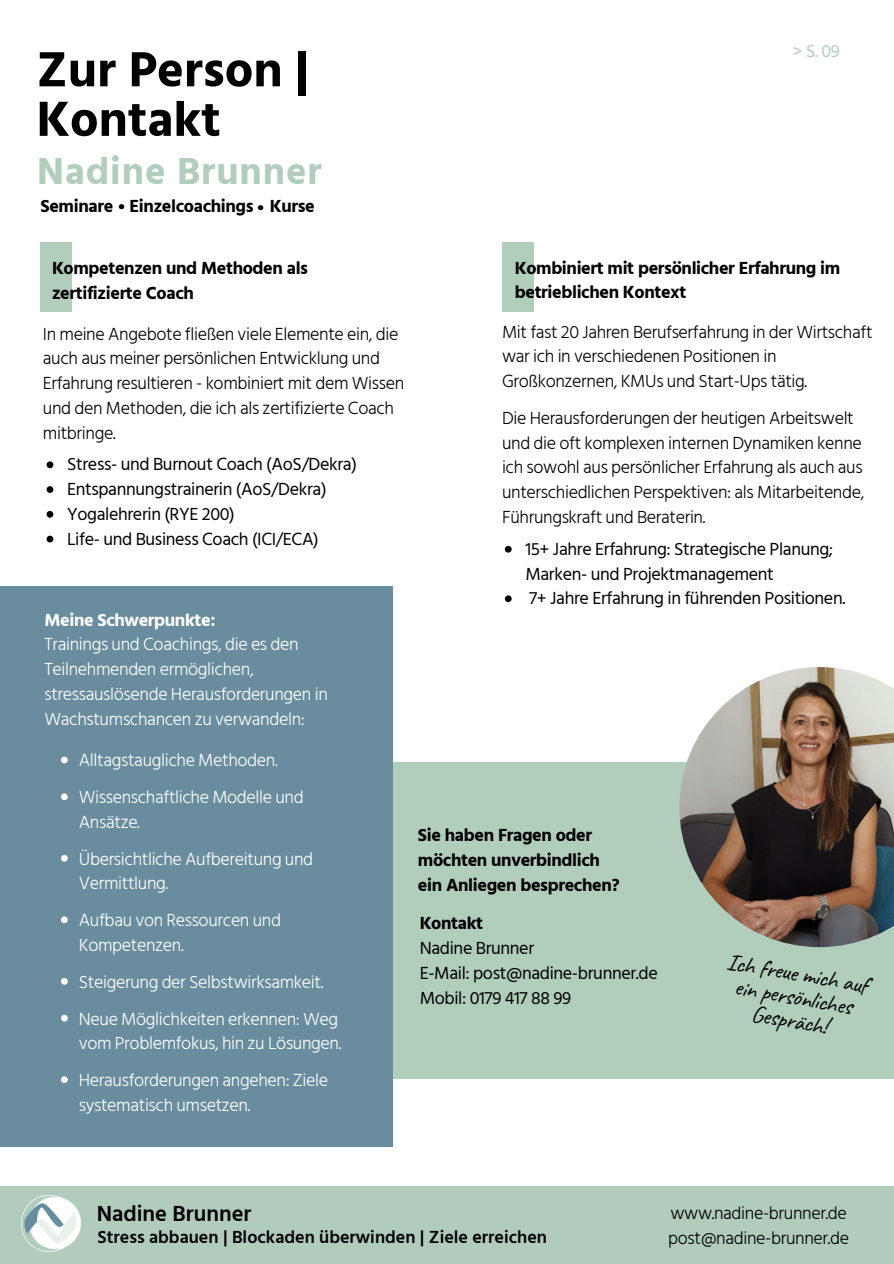
<style>
.page{position:relative;width:894px;height:1264px;background:#fff}
.page>*{position:absolute;margin:0;border:0;box-sizing:border-box;transform-origin:0 0}
.t1{font:700 50.55px/49.5px "Hind Siliguri";color:#000}
.t2{font:700 38.55px "Hind Siliguri";letter-spacing:.025em;color:#b1cdbc}
.t3{font:700 30px "Hind Siliguri";color:#000}
.t4{font:24px/23.5px "Caveat";color:#000;text-align:center}
.t5{font:600 22.35px "Hind Siliguri";color:#000}
.t6{font:300 18px/24.8px "Hind Siliguri";letter-spacing:-.02em;color:#000}
.t7{font:300 18px/24.8px "Hind Siliguri";letter-spacing:-.02em;color:#fff}
.t8{font:18px/24.8px "Hind Siliguri";letter-spacing:-.02em;color:#000}
.t9{font:700 18px/24.8px "Hind Siliguri";letter-spacing:-.02em;color:#000}
.t10{font:600 18px "Hind Siliguri";color:#000}
.t11{font:700 18px "Hind Siliguri";letter-spacing:-.02em;color:#fff}
.t12{font:18px "Hind Siliguri";color:#b1ccbc}
</style>
<div class="page">
<div style="left:40px;top:242px;width:32px;height:70px;background:#b1cdbc"></div>
<div style="left:0;top:1186px;width:893px;height:77px;background:#b1ccbc"></div>
<img style="left:22px;top:1195px;width:58px;height:56px">
<div style="left:502px;top:242px;width:31px;height:70px;background:#b1cdbc"></div>
<svg style="left:504px;top:546px;width:7px;height:6px"></svg>
<svg style="left:504px;top:595px;width:7px;height:7px"></svg>
<svg style="left:47px;top:461px;width:6px;height:7px"></svg>
<svg style="left:47px;top:486px;width:6px;height:7px"></svg>
<svg style="left:47px;top:511px;width:6px;height:6px"></svg>
<svg style="left:47px;top:535px;width:6px;height:7px"></svg>
<div style="left:0;top:762px;width:893px;height:317px;background:#b1cdbc"></div>
<div style="left:0;top:585px;width:392px;height:561px;background:#698d9e"></div>
<img style="left:679px;top:667px;width:214px;height:280px">
<svg style="left:61px;top:756px;width:7px;height:7px"></svg>
<svg style="left:61px;top:793px;width:7px;height:7px"></svg>
<svg style="left:61px;top:855px;width:7px;height:6px"></svg>
<svg style="left:61px;top:916px;width:7px;height:7px"></svg>
<svg style="left:61px;top:978px;width:7px;height:6px"></svg>
<svg style="left:61px;top:1014px;width:7px;height:7px"></svg>
<svg style="left:61px;top:1076px;width:7px;height:7px"></svg>
<p class="t1" style="left:36px;top:44px;width:274px">Zur Person |<br>Kontakt</p>
<p class="t2" style="left:37px;top:148px;width:286px">Nadine Brunner</p>
<h2 class="t9" style="left:40px;top:193px;width:276px">Seminare Einzelcoachings Kurse</h2>
<p class="t3" style="left:118px;top:181px;width:9px">.</p>
<p class="t3" style="left:257px;top:182px;width:9px">.</p>
<p class="t12" style="left:793px;top:40px;width:48px">&gt;S.09</p>
<p class="t9" style="left:52px;top:255px;width:257px">Kompetenzen und Methoden als zertifizierte Coach</p>
<p class="t6" style="left:43px;top:321px;width:362px">In meine Angebote fließen viele Elemente ein, die auch aus meiner persönlichen Entwicklung und Erfahrung resultieren - kombiniert mit dem Wissen und den Methoden, die ich als zertifizierte Coach mitbringe.</p>
<p class="t8" style="left:67px;top:452px;width:291px">Stress- und Burnout Coach (AoS/Dekra)</p>
<p class="t8" style="left:67px;top:476px;width:261px">Entspannungstrainerin (AoS/Dekra)</p>
<p class="t8" style="left:67px;top:501px;width:169px">Yogalehrerin (RYE 200)</p>
<p class="t8" style="left:67px;top:526px;width:253px">Life- und Business Coach (ICI/ECA)</p>
<p class="t11" style="left:44px;top:608px;width:173px">Meine Schwerpunkte:</p>
<p class="t7" style="left:44px;top:631px;width:285px">Trainings und Coachings, die es den Teilnehmenden ermöglichen, stressauslösende Herausforderungen in Wachstumschancen zu verwandeln:</p>
<p class="t7" style="left:79px;top:747px;width:200px">Alltagstaugliche Methoden.</p>
<p class="t7" style="left:79px;top:784px;width:226px">Wissenschaftliche Modelle und<br>Ansätze.</p>
<p class="t7" style="left:79px;top:846px;width:236px">Übersichtliche Aufbereitung und<br>Vermittlung.</p>
<p class="t7" style="left:79px;top:907px;width:204px">Aufbau von Ressourcen und<br>Kompetenzen.</p>
<h6 class="t7" style="left:79px;top:969px;width:246px">Steigerung der Selbstwirksamkeit.</h6>
<p class="t7" style="left:79px;top:1005px;width:264px">Neue Möglichkeiten erkennen: Weg vom Problemfokus, hin zu Lösungen.</p>
<p class="t7" style="left:79px;top:1067px;width:251px">Herausforderungen angehen: Ziele systematisch umsetzen.</p>
<p class="t9" style="left:514px;top:255px;width:327px">Kombiniert mit persönlicher Erfahrung im betrieblichen Kontext</p>
<p class="t6" style="left:502px;top:319px;width:372px">Mit fast 20 Jahren Berufserfahrung in der Wirtschaft war ich in verschiedenen Positionen in<br>Großkonzernen, KMUs und Start-Ups tätig.</p>
<p class="t6" style="left:502px;top:405px;width:364px">Die Herausforderungen der heutigen Arbeitswelt und die oft komplexen internen Dynamiken kenne ich sowohl aus persönlicher Erfahrung als auch aus unterschiedlichen Perspektiven: als Mitarbeitende, Führungskraft und Beraterin.</p>
<h6 class="t8" style="left:525px;top:536px;width:309px">15+ Jahre Erfahrung: Strategische Planung;<br>Marken- und Projektmanagement</h6>
<h5 class="t8" style="left:529px;top:586px;width:318px">7+ Jahre Erfahrung in führenden Positionen.</h5>
<h6 class="t9" style="left:418px;top:822px;width:203px">Sie haben Fragen oder möchten unverbindlich ein Anliegen besprechen?</h6>
<p class="t9" style="left:419px;top:910px;width:65px">Kontakt</p>
<h4 class="t8" style="left:419px;top:935px;width:116px">Nadine Brunner</h4>
<p class="t8" style="left:419px;top:960px;width:239px">E-Mail: post@nadine-brunner.de</p>
<h3 class="t8" style="left:419px;top:985px;width:153px">Mobil: 0179 417 88 99</h3>
<p class="t4" style="left:729px;top:949px;width:144px;rotate:10deg">Ich freue mich auf ein persönliches<br>Gespräch!</p>
<h6 class="t5" style="left:97px;top:1200px;width:156px">Nadine Brunner</h6>
<h6 class="t10" style="left:97px;top:1225px;width:451px">Stress abbauen | Blockaden überwinden | Ziele erreichen</h6>
<p class="t6" style="left:670px;top:1200px;width:178px">www.nadine-brunner.de</p>
<p class="t6" style="left:668px;top:1225px;width:182px">post@nadine-brunner.de</p>
</div>
